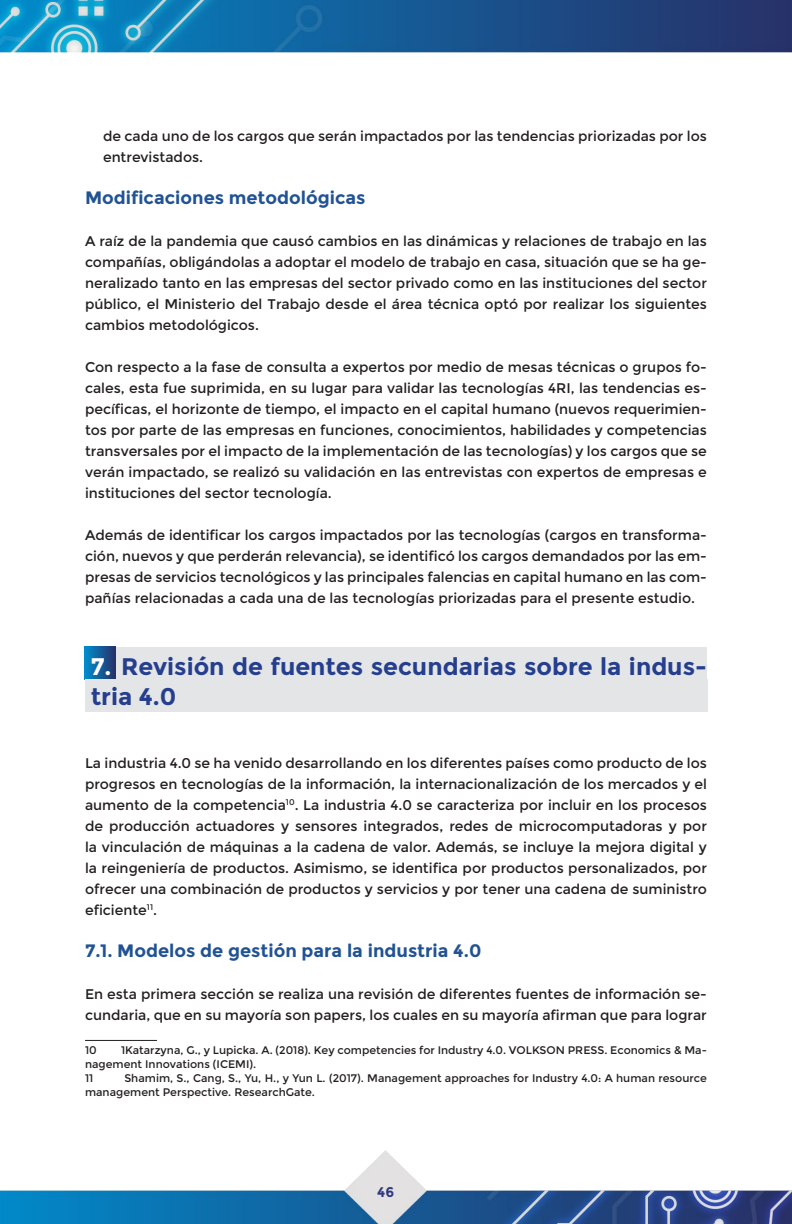
<style>
.page{position:relative;width:792px;height:1224px;background:#fff}
.page>*{position:absolute;margin:0;border:0;box-sizing:border-box;transform-origin:0 0}
.t1{font:700 24px/30px "Montserrat";color:#253f8e}
.Titulo_4{font:700 18px "Montserrat";color:#215394}
.Formato_principal{font:14px/21px "Montserrat";color:#231f20;text-align:justify}
.t2{font:700 14px "Montserrat";color:#2e397f}
.pie{font:11px/14px "Montserrat";color:#231f20}
.s1{color:#fff}
</style>
<div class="page">
<img style="left:0;top:0;width:792px;height:53px">
<img style="left:0;top:1150px;width:792px;height:74px">
<div style="left:107px;top:647px;width:600px;height:32px;background:#e4e5e7"></div>
<div style="left:85px;top:647px;width:30px;height:32px;background:linear-gradient(to right,#008ccc,#25366e)"></div>
<div style="left:85px;top:679px;width:622px;height:32px;background:#e4e5e7"></div>
<hr style="left:85px;top:1040px;width:72px;height:1px;background:#231f20">
<p class="Formato_principal" style="left:103px;top:126px;width:605px">de cada uno de los cargos que serán impactados por las tendencias priorizadas por los entrevistados.</p>
<p class="Titulo_4" style="left:85px;top:187px;width:282px">Modificaciones metodológicas</p>
<p class="Formato_principal" style="left:85px;top:231px;width:623px">A raíz de la pandemia que causó cambios en las dinámicas y relaciones de trabajo en las compañías, obligándolas a adoptar el modelo de trabajo en casa, situación que se ha ge&shy;neralizado tanto en las empresas del sector privado como en las instituciones del sector público, el Ministerio del Trabajo desde el área técnica optó por realizar los siguientes cambios metodológicos.</p>
<p class="Formato_principal" style="left:85px;top:357px;width:623px">Con respecto a la fase de consulta a expertos por medio de mesas técnicas o grupos fo&shy;cales, esta fue suprimida, en su lugar para validar las tecnologías 4RI, las tendencias es&shy;pecíficas, el horizonte de tiempo, el impacto en el capital humano (nuevos requerimien&shy;tos por parte de las empresas en funciones, conocimientos, habilidades y competencias transversales por el impacto de la implementación de las tecnologías) y los cargos que se verán impactado, se realizó su validación en las entrevistas con expertos de empresas e instituciones del sector tecnología.</p>
<p class="Formato_principal" style="left:85px;top:525px;width:623px">Además de identificar los cargos impactados por las tecnologías (cargos en transforma&shy;ción, nuevos y que perderán relevancia), se identificó los cargos demandados por las em&shy;presas de servicios tecnológicos y las principales falencias en capital humano en las com&shy;pañías relacionadas a cada una de las tecnologías priorizadas para el presente estudio.</p>
<p class="t1" style="left:91px;top:652px;width:618px"><span class="s1">7.</span> Revisión de fuentes secundarias sobre la indus&shy;tria 4.0</p>
<p class="Formato_principal" style="left:85px;top:753px;width:623px">La industria 4.0 se ha venido desarrollando en los diferentes países como producto de los progresos en tecnologías de la información, la internacionalización de los mercados y el aumento de la competencia<sup>10</sup>. La industria 4.0 se caracteriza por incluir en los procesos de producción actuadores y sensores integrados, redes de microcomputadoras y por la vinculación de máquinas a la cadena de valor. Además, se incluye la mejora digital y la reingeniería de productos. Asimismo, se identifica por productos personalizados, por ofrecer una combinación de productos y servicios y por tener una cadena de suministro eficiente<sup>11</sup>.</p>
<p class="Titulo_4" style="left:85px;top:940px;width:398px">7.1. Modelos de gestión para la industria 4.0</p>
<p class="Formato_principal" style="left:85px;top:984px;width:623px">En esta primera sección se realiza una revisión de diferentes fuentes de información se&shy;cundaria, que en su mayoría son papers, los cuales en su mayoría afirman que para lograr</p>
<p class="pie" style="left:85px;top:1044px;width:13px">10</p>
<p class="pie" style="left:85px;top:1044px;width:623px;text-indent:36px">1Katarzyna, G., y Lupicka. A. (2018). Key competencies for Industry 4.0. VOLKSON PRESS. Economics &amp; Ma&shy;nagement Innovations (ICEMI).</p>
<p class="pie" style="left:85px;top:1072px;width:10px">11</p>
<p class="pie" style="left:85px;top:1072px;width:623px;text-indent:39px">Shamim, S., Cang, S., Yu, H., y Yun L. (2017). Management approaches for Industry 4.0: A human resource management Perspective. ResearchGate.</p>
<p class="t2" style="left:377px;top:1183px;width:19px">46</p>
</div>
